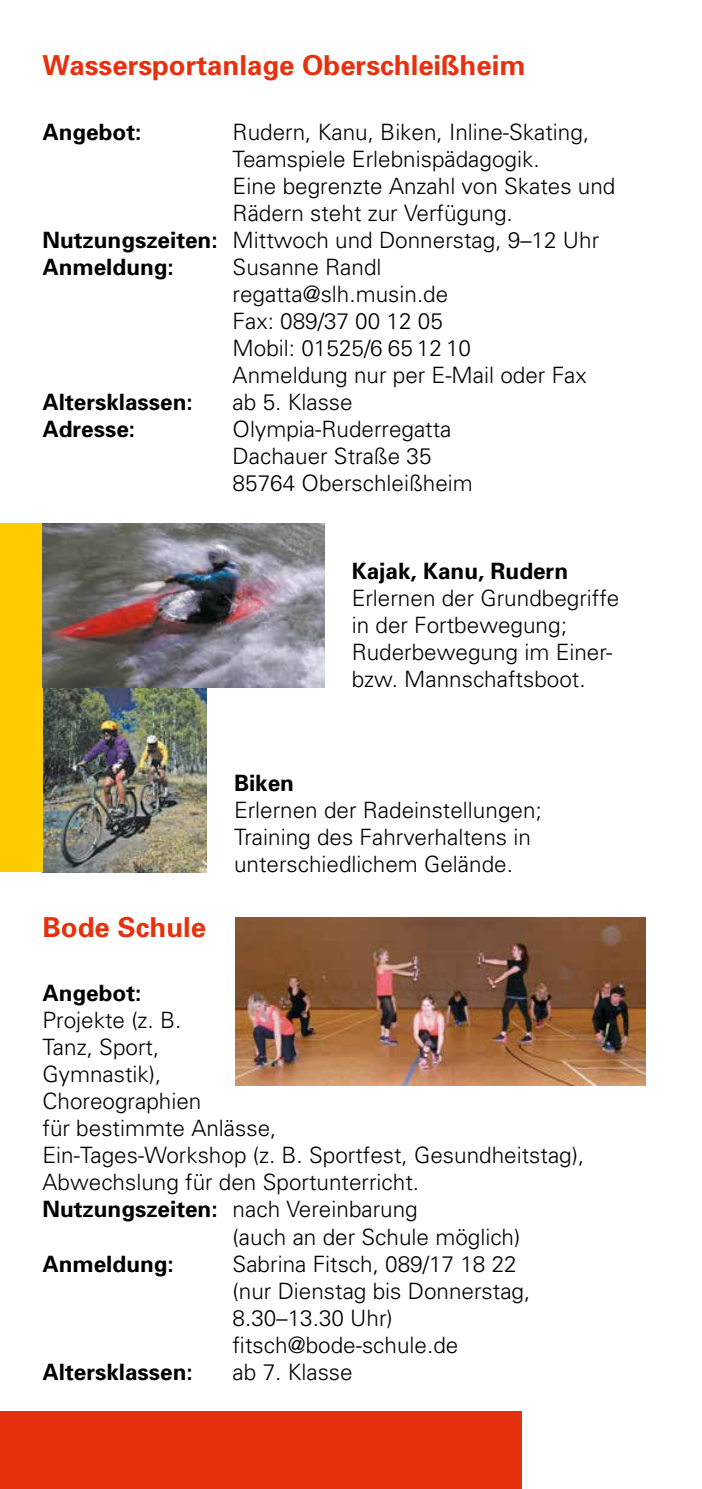
<style>
.page{position:relative;width:702px;height:1489px;background:#fff}
.page>*{position:absolute;margin:0;border:0;box-sizing:border-box;transform-origin:0 0}
.t1{font:700 27.5px "Univers";color:#e6310e}
.t2{font:300 22.5px/27px "Univers";color:#000}
.t3{font:700 22.5px "Univers";color:#000}
.s1{font-weight:700}
</style>
<div class="page">
<img style="left:43px;top:687px;width:163px;height:185px">
<div style="left:0;top:523px;width:43px;height:349px;background:#fc0"></div>
<img style="left:43px;top:523px;width:282px;height:164px">
<div style="left:0;top:1410px;width:521px;height:78px;background:#e6310e"></div>
<img style="left:236px;top:917px;width:409px;height:168px">
<p class="t1" style="left:43px;top:49px;width:484px">Wassersportanlage Oberschleißheim</p>
<p class="t3" style="left:43px;top:118px;width:100px">Angebot:</p>
<p class="t2" style="left:233px;top:118px;width:358px">Rudern, Kanu, Biken, Inline-Skating,</p>
<p class="t2" style="left:233px;top:145px;width:308px">Teamspiele Erlebnispädagogik.</p>
<p class="t2" style="left:233px;top:172px;width:384px">Eine begrenzte Anzahl von Skates und</p>
<p class="t2" style="left:233px;top:199px;width:282px">Rädern steht zur Verfügung.</p>
<p class="t2" style="left:43px;top:226px;width:558px"><span class="s1">Nutzungszeiten:</span> Mittwoch und Donnerstag, 9–12 Uhr</p>
<p class="t3" style="left:43px;top:253px;width:133px">Anmeldung:</p>
<p class="t2" style="left:233px;top:253px;width:355px">Susanne Randl regatta@slh.musin.de<br>Fax: 089/37 00 12 05<br>Mobil: 01525/6 65 12 10<br>Anmeldung nur per E-Mail oder Fax</p>
<p class="t3" style="left:43px;top:388px;width:152px">Altersklassen:</p>
<p class="t2" style="left:233px;top:388px;width:122px">ab 5. Klasse</p>
<p class="t3" style="left:43px;top:415px;width:94px">Adresse:</p>
<p class="t2" style="left:233px;top:415px;width:242px">Olympia-Ruderregatta<br>Dachauer Straße 35<br>85764 Oberschleißheim</p>
<p class="t3" style="left:351px;top:557px;width:218px">Kajak, Kanu, Rudern</p>
<p class="t2" style="left:351px;top:584px;width:269px">Erlernen der Grundbegriffe in der Fortbewegung;<br>Ruderbewegung im Einer&shy;bzw. Mannschaftsboot.</p>
<p class="t1" style="left:43px;top:910px;width:165px">Bode Schule</p>
<p class="t3" style="left:234px;top:769px;width:62px">Biken</p>
<p class="t2" style="left:234px;top:797px;width:309px">Erlernen der Radeinstellungen;<br>Training des Fahrverhaltens in unterschiedlichem Gelände.</p>
<p class="t3" style="left:43px;top:979px;width:100px">Angebot:</p>
<p class="t2" style="left:43px;top:1006px;width:140px">Projekte (z. B.</p>
<p class="t2" style="left:43px;top:1033px;width:118px">Tanz, Sport,</p>
<p class="t2" style="left:43px;top:1060px;width:120px">Gymnastik),</p>
<p class="t2" style="left:43px;top:1087px;width:160px">Choreographien</p>
<p class="t2" style="left:43px;top:1114px;width:235px">für bestimmte Anlässe,</p>
<p class="t2" style="left:43px;top:1141px;width:543px">Ein-Tages-Workshop (z. B. Sportfest, Gesundheitstag),</p>
<p class="t2" style="left:43px;top:1168px;width:378px">Abwechslung für den Sportunterricht.</p>
<p class="t2" style="left:43px;top:1195px;width:377px"><span class="s1">Nutzungszeiten:</span> nach Vereinbarung</p>
<p class="t2" style="left:233px;top:1222px;width:289px">(auch an der Schule möglich)</p>
<p class="t3" style="left:43px;top:1249px;width:133px">Anmeldung:</p>
<p class="t2" style="left:233px;top:1249px;width:299px">Sabrina Fitsch, 089/17 18 22 (nur Dienstag bis Donnerstag,<br>8.30–13.30 Uhr) fitsch@bode-schule.de</p>
<p class="t3" style="left:43px;top:1357px;width:152px">Altersklassen:</p>
<p class="t2" style="left:233px;top:1357px;width:122px">ab 7. Klasse</p>
</div>
